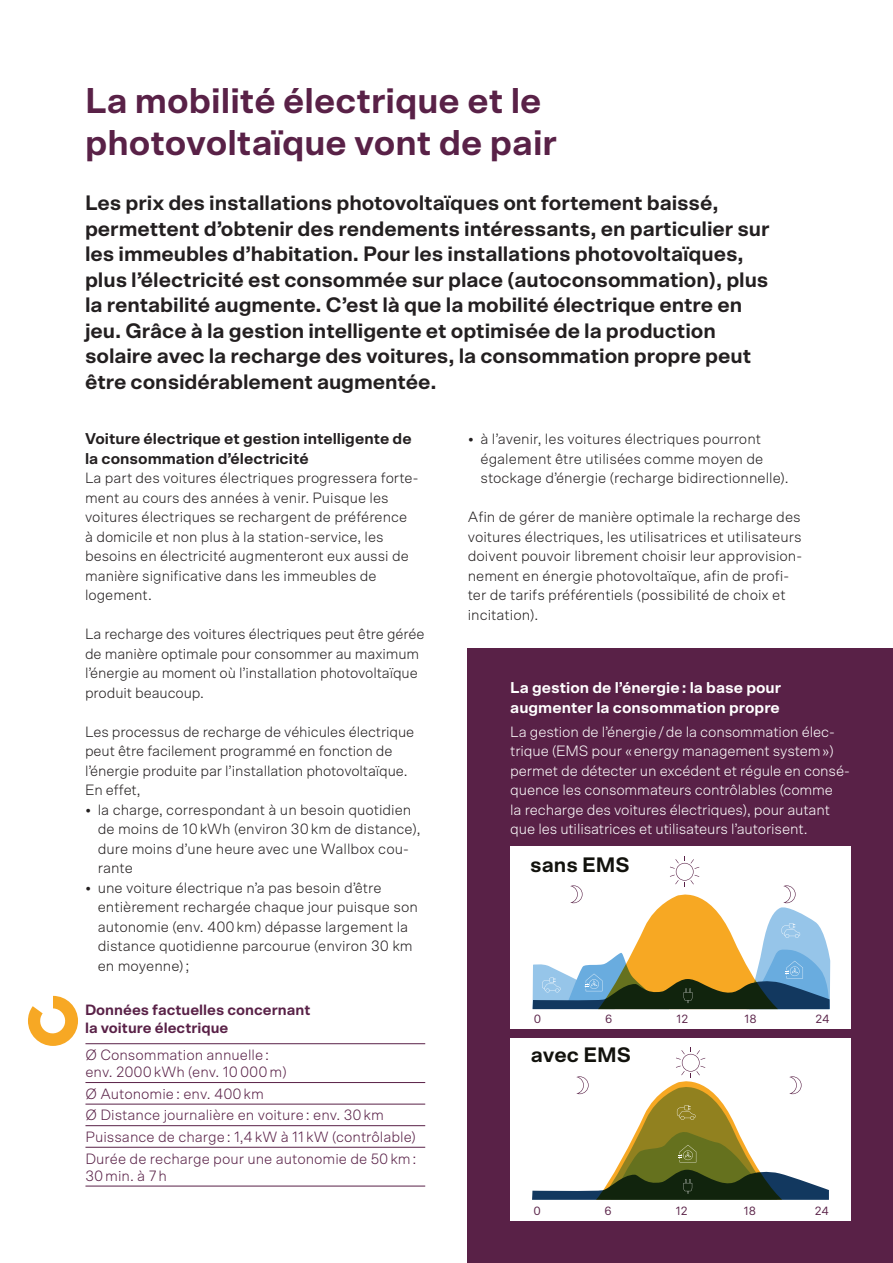
<style>
.page{position:relative;width:893px;height:1263px;background:#fff}
.page>*{position:absolute;margin:0;border:0;box-sizing:border-box;transform-origin:0 0}
.Titel{font:700 36px/42px "Scto Grotesk A";color:#592147}
.Lead{font:700 21px/25.5px "Scto Grotesk A";letter-spacing:-.005em;color:#231f20}
.t1{font:700 21px "Scto Grotesk A";color:#12120d}
.Zwischentitel{font:700 15.75px/19.5px "Scto Grotesk A";color:#231f20}
.Kastentitel{font:700 15.75px/19.5px "Scto Grotesk A";color:#fff}
.Grundtext{font:300 15px/19.5px "Scto Grotesk A";color:#231f20}
.Kastentext{font:300 15px/19.5px "Scto Grotesk A";letter-spacing:-.01em;color:#fff}
.Tabelle{font:300 15px/17.2px "Scto Grotesk A";color:#592147}
.Tabelle-2{font:700 15px/17.2px "Scto Grotesk A";color:#592147}
.t2{font:12px "Scto Grotesk A";color:#592147}
</style>
<div class="page">
<svg style="left:28px;top:996px;width:50px;height:50px"></svg>
<div style="left:468px;top:649px;width:425px;height:614px;background:#592147"></div>
<div style="left:510px;top:846px;width:340px;height:183px;background:#fff"></div>
<svg style="left:533px;top:856px;width:297px;height:154px"></svg>
<div style="left:510px;top:1037px;width:340px;height:183px;background:#fff"></div>
<svg style="left:532px;top:1047px;width:297px;height:153px"></svg>
<hr style="left:85px;top:1043px;width:340px;height:1px;background:#592147">
<hr style="left:85px;top:1082px;width:340px;height:1px;background:#592147">
<hr style="left:85px;top:1104px;width:340px;height:1px;background:#592147">
<hr style="left:85px;top:1125px;width:340px;height:1px;background:#592147">
<hr style="left:85px;top:1147px;width:340px;height:1px;background:#592147">
<hr style="left:85px;top:1186px;width:340px;height:1px;background:#592147">
<p class="Titel" style="left:85px;top:79px;width:474px">La mobilité électrique et le photovoltaïque vont de pair</p>
<p class="Lead" style="left:85px;top:190px;width:686px">Les prix des installations photovoltaïques ont fortement baissé, permettent d’obtenir des rendements intéressants, en particulier sur les immeubles d’habitation. Pour les installations photovoltaïques, plus l’électricité est consommée sur place (autoconsommation), plus la rentabilité augmente. C’est là que la mobilité électrique entre en jeu. Grâce à la gestion intelligente et optimisée de la production solaire avec la recharge des voitures, la consommation propre peut être considérablement augmentée.</p>
<p class="Zwischentitel" style="left:85px;top:429px;width:328px">Voiture électrique et gestion intelligente de la consommation d’électricité</p>
<p class="Grundtext" style="left:85px;top:468px;width:335px">La part des voitures électriques progressera forte&shy;ment au cours des années à venir. Puisque les voitures électriques se rechargent de préférence à domicile et non plus à la station-service, les besoins en électricité augmenteront eux aussi de manière significative dans les immeubles de logement.</p>
<p class="Grundtext" style="left:85px;top:624px;width:341px">La recharge des voitures électriques peut être gérée de manière optimale pour consommer au maximum l’énergie au moment où l’installation photovoltaïque produit beaucoup.</p>
<p class="Grundtext" style="left:85px;top:721px;width:331px">Les processus de recharge de véhicules électrique peut être facilement programmé en fonction de l’énergie produite par l’installation photovoltaïque.<br>En effet,</p>
<p class="Grundtext" style="left:98px;top:799px;width:324px;text-indent:-13px">• la charge, correspondant à un besoin quotidien de moins de 10kWh (environ 30km de distance), dure moins d’une heure avec une Wallbox cou&shy;rante</p>
<p class="Grundtext" style="left:98px;top:877px;width:322px;text-indent:-13px">• une voiture électrique n’a pas besoin d’être entièrement rechargée chaque jour puisque son autonomie (env. 400km) dépasse largement la distance quotidienne parcourue (environ 30 km en moyenne);</p>
<p class="Tabelle-2" style="left:85px;top:1001px;width:227px">Données factuelles concernant la voiture électrique</p>
<p class="Tabelle" style="left:85px;top:1046px;width:203px">Ø Consommation annuelle: env. 2000kWh (env. 10000m)</p>
<p class="Tabelle" style="left:85px;top:1085px;width:180px">Ø Autonomie: env. 400km</p>
<p class="Tabelle" style="left:85px;top:1106px;width:300px">Ø Distance journalière en voiture: env. 30km</p>
<p class="Tabelle" style="left:85px;top:1128px;width:332px">Puissance de charge: 1,4kW à 11kW (contrôlable)</p>
<p class="Tabelle" style="left:85px;top:1149px;width:333px">Durée de recharge pour une autonomie de 50km:<br>30min. à 7h</p>
<p class="Grundtext" style="left:480px;top:429px;width:310px;text-indent:-13px">• à l’avenir, les voitures électriques pourront également être utilisées comme moyen de stockage d’énergie (recharge bidirectionnelle).</p>
<p class="Grundtext" style="left:468px;top:507px;width:336px">Afin de gérer de manière optimale la recharge des voitures électriques, les utilisatrices et utilisateurs doivent pouvoir librement choisir leur approvision&shy;nement en énergie photovoltaïque, afin de profi&shy;ter de tarifs préférentiels (possibilité de choix et incitation).</p>
<p class="Kastentitel" style="left:510px;top:678px;width:272px">La gestion de l’énergie: la base pour augmenter la consommation propre</p>
<p class="Kastentext" style="left:510px;top:721px;width:341px">La gestion de l’énergie/de la consommation élec&shy;trique (EMS pour «energy management system») permet de détecter un excédent et régule en consé&shy;quence les consommateurs contrôlables (comme<br>la recharge des voitures électriques), pour autant que les utilisatrices et utilisateurs l’autorisent.</p>
<p class="t1" style="left:530px;top:852px;width:101px">sans EMS</p>
<p class="t2" style="left:534px;top:1011px;width:9px">0</p>
<p class="t2" style="left:605px;top:1011px;width:9px">6</p>
<p class="t2" style="left:676px;top:1011px;width:13px">12</p>
<p class="t2" style="left:744px;top:1011px;width:14px">18</p>
<p class="t2" style="left:815px;top:1011px;width:16px">24</p>
<p class="t1" style="left:531px;top:1042px;width:102px">avec EMS</p>
<p class="t2" style="left:533px;top:1204px;width:9px">0</p>
<p class="t2" style="left:604px;top:1204px;width:9px">6</p>
<p class="t2" style="left:676px;top:1204px;width:13px">12</p>
<p class="t2" style="left:744px;top:1204px;width:14px">18</p>
<p class="t2" style="left:815px;top:1204px;width:16px">24</p>
</div>
